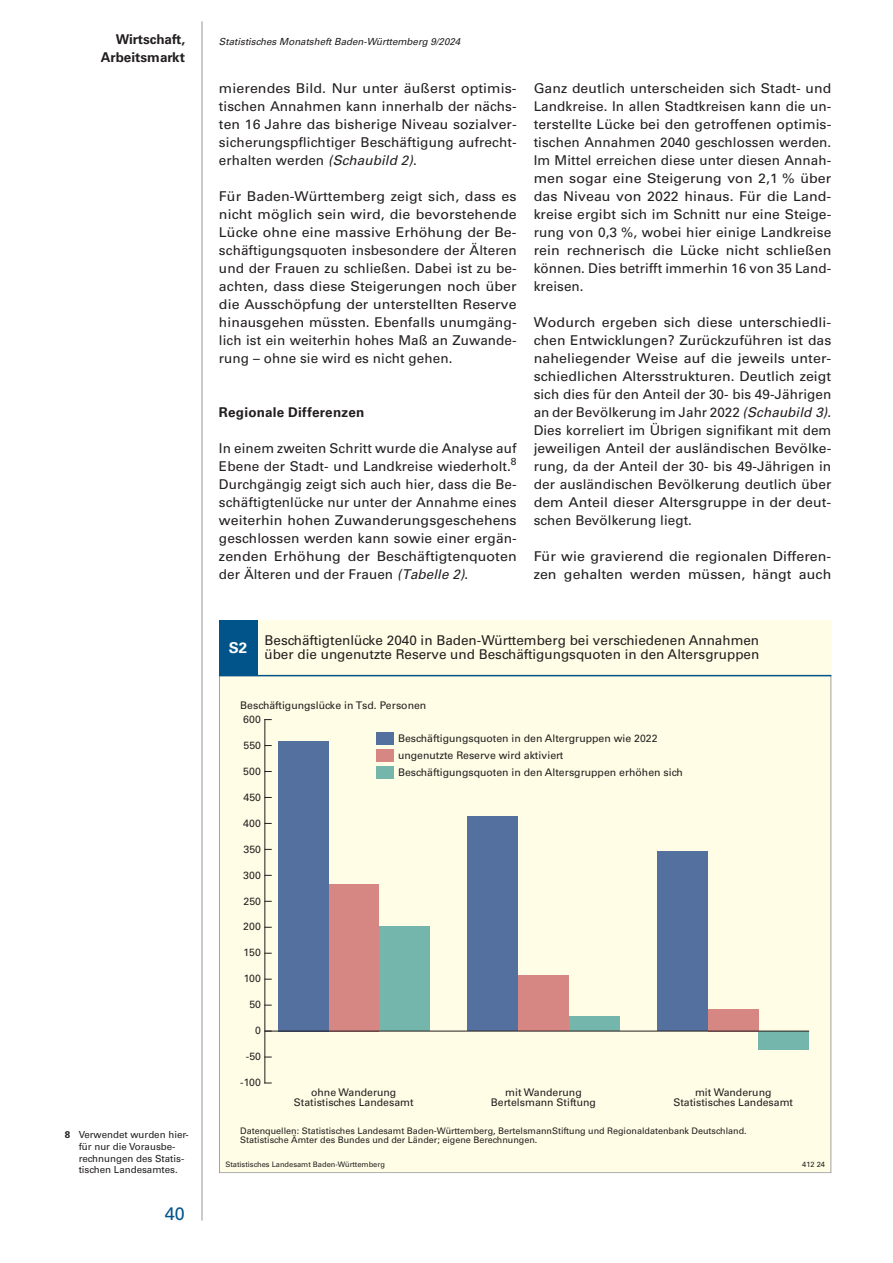
<style>
.page{position:relative;width:893px;height:1263px;background:#fff}
.page>*{position:absolute;margin:0;border:0;box-sizing:border-box;transform-origin:0 0}
.t1{font:18px "Univers LT Pro 55 Roman";color:#01548a}
.t2{font:700 15px "Univers LT Pro 65";color:#fff}
.t3{font:13.5px/18px "Univers LT Pro 55 Roman";letter-spacing:.005em;color:#231f20;text-align:justify;scale:1.05 1}
.t4{font:13.5px/18px "Univers LT Pro 55 Roman";letter-spacing:.005em;color:#231f20;text-align:justify}
.t5{font:700 13.5px "Univers LT Pro 65";color:#231f20}
.t6{font:10.5px/10.5px "Univers LT Pro 55 Roman";color:#231f20;text-align:center}
.t7{font:9.75px/11.7px "Univers LT Pro 55 Roman";color:#231f20}
.t8{font:italic 9.75px "Univers LT Pro 55";color:#231f20}
.t9{font:9px/9px "Univers LT Pro 55 Roman";color:#231f20}
.t10{font:7.5px "Univers LT Pro 55 Roman";color:#231f20}
.s1{font-family:"Univers LT Pro 55";font-style:italic}
.s2{font-family:"Univers LT Pro 65";font-weight:700}
</style>
<div class="page">
<hr style="left:202px;top:21px;width:1px;height:1199px;background:#939598">
<div style="left:219px;top:620px;width:612px;height:553px;background:#fffde5"></div>
<div style="left:219px;top:620px;width:38px;height:56px;background:#01548a"></div>
<svg style="left:219px;top:676px;width:612px;height:497px"></svg>
<hr style="left:264px;top:720px;width:1px;height:363px;background:#231f20">
<div style="left:379px;top:926px;width:51px;height:105px;background:#75b6ac"></div>
<div style="left:569px;top:1016px;width:50px;height:15px;background:#75b6ac"></div>
<div style="left:758px;top:1031px;width:51px;height:19px;background:#75b6ac"></div>
<div style="left:328px;top:884px;width:51px;height:147px;background:#d78783"></div>
<div style="left:518px;top:975px;width:51px;height:56px;background:#d78783"></div>
<div style="left:708px;top:1009px;width:50px;height:22px;background:#d78783"></div>
<div style="left:278px;top:741px;width:50px;height:290px;background:#54709e"></div>
<div style="left:468px;top:817px;width:50px;height:214px;background:#54709e"></div>
<div style="left:657px;top:851px;width:51px;height:180px;background:#54709e"></div>
<hr style="left:265px;top:1031px;width:544px;height:1px;background:#231f20">
<hr style="left:219px;top:675px;width:612px;height:1px;background:#01548a">
<div style="left:377px;top:732px;width:17px;height:13px;background:#54709e"></div>
<div style="left:377px;top:766px;width:17px;height:13px;background:#75b6ac"></div>
<div style="left:377px;top:749px;width:17px;height:13px;background:#d78783"></div>
<p class="t5" style="left:116px;top:30px;width:71px">Wirtschaft,</p>
<p class="t8" style="left:219px;top:34px;width:243px">Statistisches Monatsheft Baden-Württemberg 9/2024</p>
<p class="t5" style="left:101px;top:48px;width:86px">Arbeitsmarkt</p>
<p class="t3" style="left:219px;top:78px;width:285px">mierendes Bild. Nur unter äußerst optimis‑ tischen Annahmen kann innerhalb der nächs‑ ten 16 Jahre das bisherige Niveau sozialver‑ sicherungspflichtiger Beschäftigung aufrecht&shy;erhalten werden <span class="s1">(Schaubild 2)</span>.</p>
<p class="t3" style="left:219px;top:186px;width:285px">Für Baden-Württemberg zeigt sich, dass es nicht möglich sein wird, die bevorstehende Lücke ohne eine massive Erhöhung der Be‑ schäftigungsquoten insbesondere der Älteren und der Frauen zu schließen. Dabei ist zu be&shy;achten, dass diese Steigerungen noch über die Ausschöpfung der unterstellten Reserve hinausgehen müssten. Ebenfalls unumgäng‑ lich ist ein weiterhin hohes Maß an Zuwande‑ rung – ohne sie wird es nicht gehen.</p>
<p class="t5" style="left:219px;top:403px;width:147px">Regionale Differenzen</p>
<p class="t4" style="left:219px;top:438px;width:299px">In einem zweiten Schritt wurde die Analyse auf Ebene der Stadt- und Landkreise wiederholt.<sup>8<br></sup>Durchgängig zeigt sich auch hier, dass die Be&shy;schäftigtenlücke nur unter der Annahme eines weiterhin hohen Zuwanderungsgeschehens geschlossen werden kann sowie einer ergän&shy;zenden Erhöhung der Beschäftigtenquoten der Älteren und der Frauen <span class="s1">(Tabelle 2)</span>.</p>
<p class="t4" style="left:534px;top:78px;width:299px">Ganz deutlich unterscheiden sich Stadt- und Landkreise. In allen Stadtkreisen kann die un&shy;terstellte Lücke bei den getroffenen optimis‑ tischen Annahmen 2040 geschlossen werden.<br>Im Mittel erreichen diese unter diesen Annah&shy;men sogar eine Steigerung von 2,1 % über das Niveau von 2022 hinaus. Für die Land‑ kreise ergibt sich im Schnitt nur eine Steige‑ rung von 0,3 %, wobei hier einige Landkreise rein rechnerisch die Lücke nicht schließen können. Dies betrifft immerhin 16 von 35 Land&shy;kreisen.</p>
<p class="t3" style="left:534px;top:312px;width:285px">Wodurch ergeben sich diese unterschiedli‑ chen Entwicklungen? Zurückzuführen ist das naheliegender Weise auf die jeweils unter‑ schiedlichen Altersstrukturen. Deutlich zeigt sich dies für den Anteil der 30- bis 49-Jährigen an der Bevölkerung im Jahr 2022 <span class="s1">(Schaubild 3)</span>.<br>Dies korreliert im Übrigen signifikant mit dem jeweiligen Anteil der ausländischen Bevölke&shy;rung, da der Anteil der 30- bis 49-Jährigen in der ausländischen Bevölkerung deutlich über dem Anteil dieser Altersgruppe in der deut‑ schen Bevölkerung liegt.</p>
<p class="t3" style="left:534px;top:546px;width:285px">Für wie gravierend die regionalen Differen‑ zen gehalten werden müssen, hängt auch</p>
<p class="t2" style="left:229px;top:637px;width:20px">S2</p>
<p class="t4" style="left:264px;top:632px;width:496px;line-height:14.2px">Beschäftigtenlücke 2040 in Baden-Württemberg bei verschiedenen Annahmen über die ungenutzte Reserve und Beschäftigungsquoten in den Altersgruppen</p>
<p class="t6" style="left:240px;top:700px;width:188px">Beschäftigungslücke in Tsd. Personen</p>
<p class="t7" style="left:79px;top:1128px;width:111px;text-indent:-14px"><span class="s2">8</span> Verwendet wurden hier&shy;für nur die Vorausbe&shy;rechnungen des Statis‑ tischen Landesamtes.</p>
<h1 class="t1" style="left:165px;top:1201px;width:22px">40</h1>
<p class="t6" style="left:243px;top:714px;width:19px">600</p>
<p class="t6" style="left:244px;top:739px;width:19px">550</p>
<p class="t6" style="left:243px;top:765px;width:19px">500</p>
<p class="t6" style="left:244px;top:791px;width:19px">450</p>
<p class="t6" style="left:243px;top:817px;width:19px">400</p>
<p class="t6" style="left:244px;top:843px;width:19px">350</p>
<p class="t6" style="left:243px;top:869px;width:19px">300</p>
<p class="t6" style="left:244px;top:895px;width:19px">250</p>
<p class="t6" style="left:243px;top:921px;width:19px">200</p>
<p class="t6" style="left:244px;top:947px;width:19px">150</p>
<p class="t6" style="left:244px;top:973px;width:19px">100</p>
<p class="t6" style="left:249px;top:999px;width:13px">50</p>
<p class="t6" style="left:255px;top:1025px;width:7px">0</p>
<p class="t6" style="left:246px;top:1051px;width:17px">-50</p>
<p class="t6" style="left:240px;top:1077px;width:22px">-100</p>
<p class="t6" style="left:398px;top:732px;width:261px">Beschäftigungsquoten in den Altergruppen wie 2022</p>
<p class="t6" style="left:398px;top:766px;width:286px">Beschäftigungsquoten in den Altersgruppen erhöhen sich</p>
<p class="t6" style="left:398px;top:749px;width:167px">ungenutzte Reserve wird aktiviert</p>
<p class="t6" style="left:294px;top:1086px;width:121px">ohne Wanderung<br>Statistisches Landesamt</p>
<p class="t6" style="left:673px;top:1086px;width:121px">mit Wanderung<br>Statistisches Landesamt</p>
<p class="t6" style="left:491px;top:1086px;width:107px">mit Wanderung<br>Bertelsmann Stiftung</p>
<p class="t9" style="left:240px;top:1126px;width:508px">Datenquellen: Statistisches Landesamt Baden-Württemberg, BertelsmannStiftung und Regionaldatenbank Deutschland.<br>Statistische Ämter des Bundes und der Länder; eigene Berechnungen.</p>
<p class="t10" style="left:225px;top:1159px;width:161px">Statistisches Landesamt Baden-Württemberg</p>
<p class="t10" style="left:802px;top:1159px;width:24px">412 24</p>
</div>
